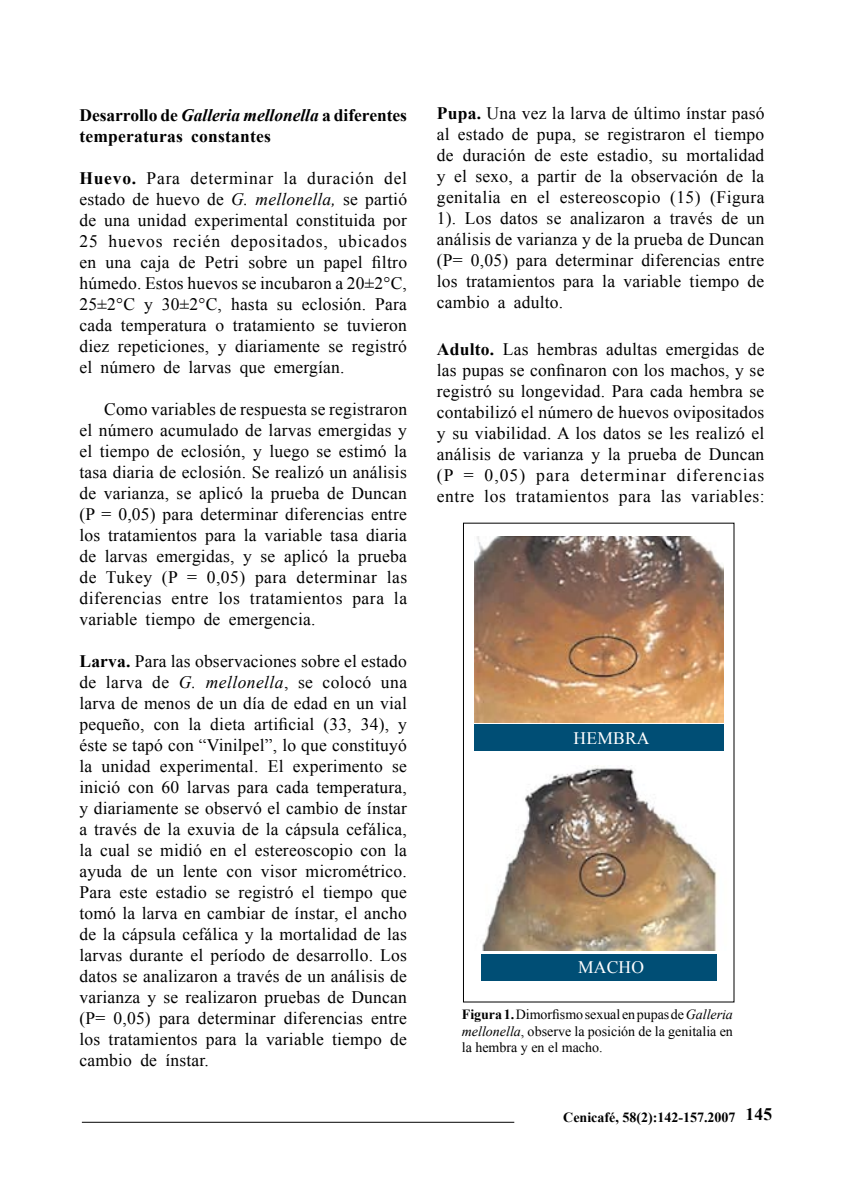
<style>
.page{position:relative;width:844px;height:1191px;background:#fff}
.page>*{position:absolute;margin:0;border:0;box-sizing:border-box;transform-origin:0 0}
.t1{font:17.5px/21px "Times New Roman";letter-spacing:.01em;color:#000;text-align:justify}
.t2{font:700 17.5px/21px "Times New Roman";letter-spacing:.01em;color:#000}
.t3{font:17.5px "Times New Roman";letter-spacing:.01em;color:#fff}
.t4{font:14px/16.8px "Times New Roman";color:#000;text-align:justify}
.t5{font:700 14px "Times New Roman";color:#000}
.s1{font-style:italic}
.s2{font-weight:700}
.s3{font-size:17.5px}
</style>
<div class="page">
<hr style="left:82px;top:1121px;width:432px;height:1px;background:#000">
<img style="left:474px;top:536px;width:249px;height:186px">
<img style="left:482px;top:765px;width:235px;height:185px">
<div style="left:463px;top:523px;width:271px;height:479px;border:1px solid #000"></div>
<div style="left:473px;top:725px;width:250px;height:26px;background:#004e75"></div>
<div style="left:480px;top:954px;width:236px;height:26px;background:#004e75"></div>
<p class="t2" style="left:79px;top:104px;width:329px">Desarrollo de <span class="s1">Galleria mellonella</span> a diferentes temperaturas constantes</p>
<p class="t1" style="left:79px;top:167px;width:329px"><span class="s2">Huevo.</span> Para determinar la duración del estado de huevo de <span class="s1">G. mellonella,</span> se partió de una unidad experimental constituida por 25 huevos recién depositados, ubicados en una caja de Petri sobre un papel filtro húmedo. Estos huevos se incubaron a 20±2°C, 25±2°C y 30±2°C, hasta su eclosión. Para cada temperatura o tratamiento se tuvieron diez repeticiones, y diariamente se registró el número de larvas que emergían.</p>
<p class="t1" style="left:79px;top:398px;width:329px;text-indent:25px">Como variables de respuesta se registraron el número acumulado de larvas emergidas y el tiempo de eclosión, y luego se estimó la tasa diaria de eclosión. Se realizó un análisis de varianza, se aplicó la prueba de Duncan (P = 0,05) para determinar diferencias entre los tratamientos para la variable tasa diaria de larvas emergidas, y se aplicó la prueba de Tukey (P = 0,05) para determinar las diferencias entre los tratamientos para la variable tiempo de emergencia.</p>
<p class="t1" style="left:79px;top:650px;width:329px"><span class="s2">Larva.</span> Para las observaciones sobre el estado de larva de <span class="s1">G. mellonella</span>, se colocó una larva de menos de un día de edad en un vial pequeño, con la dieta artificial (33, 34), y éste se tapó con “Vinilpel”, lo que constituyó la unidad experimental. El experimento se inició con 60 larvas para cada temperatura, y diariamente se observó el cambio de ínstar a través de la exuvia de la cápsula cefálica, la cual se midió en el estereoscopio con la ayuda de un lente con visor micrométrico.<br>Para este estadio se registró el tiempo que tomó la larva en cambiar de ínstar, el ancho de la cápsula cefálica y la mortalidad de las larvas durante el período de desarrollo. Los datos se analizaron a través de un análisis de varianza y se realizaron pruebas de Duncan (P= 0,05) para determinar diferencias entre los tratamientos para la variable tiempo de cambio de ínstar.</p>
<p class="t1" style="left:437px;top:103px;width:329px"><span class="s2">Pupa.</span> Una vez la larva de último ínstar pasó al estado de pupa, se registraron el tiempo de duración de este estadio, su mortalidad y el sexo, a partir de la observación de la genitalia en el estereoscopio (15) (Figura 1). Los datos se analizaron a través de un análisis de varianza y de la prueba de Duncan (P= 0,05) para determinar diferencias entre los tratamientos para la variable tiempo de cambio a adulto.</p>
<p class="t1" style="left:437px;top:338px;width:329px"><span class="s2">Adulto.</span> Las hembras adultas emergidas de las pupas se confinaron con los machos, y se registró su longevidad. Para cada hembra se contabilizó el número de huevos ovipositados y su viabilidad. A los datos se les realizó el análisis de varianza y la prueba de Duncan (P = 0,05) para determinar diferencias entre los tratamientos para las variables:</p>
<p class="t3" style="left:573px;top:726px;width:77px">HEMBRA</p>
<p class="t3" style="left:578px;top:955px;width:30px">Mach</p>
<p class="t3" style="left:631px;top:955px;width:14px">o</p>
<p class="t4" style="left:461px;top:1005px;width:272px"><span class="s2">Figura 1.</span> Dimorfismo sexual en pupas de <span class="s1">Galleria mellonella</span>, observe la posición de la genitalia en la hembra y en el macho.</p>
<p class="t5" style="left:563px;top:1107px;width:210px">Cenicafé, 58(2):142-157.2007 <span class="s3">145</span></p>
</div>
